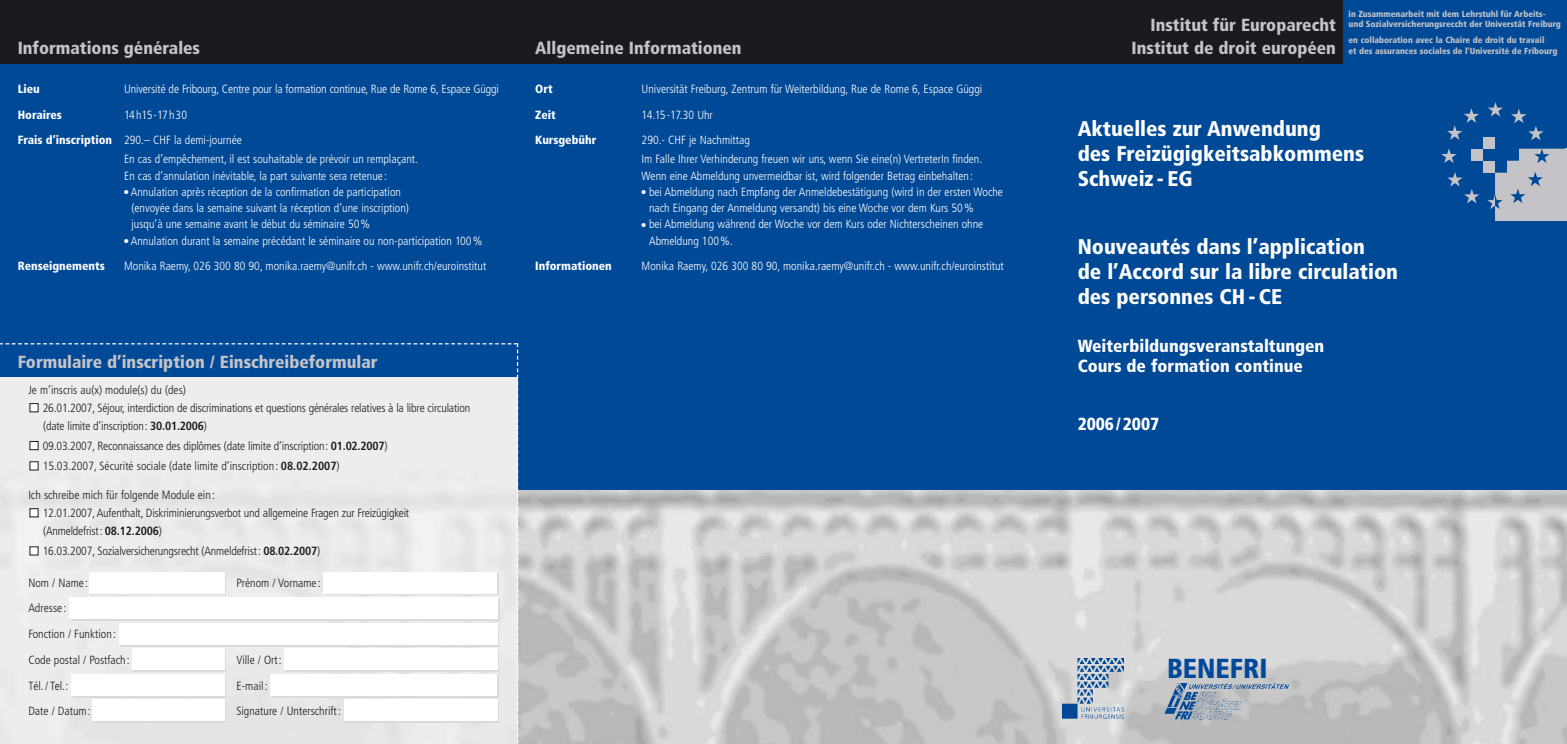
<style>
.page{position:relative;width:1567px;height:744px;background:#fff}
.page>*{position:absolute;margin:0;border:0;box-sizing:border-box;transform-origin:0 0}
.t1{font:900 condensed 27.5px "Frutiger";color:#00499a}
.t2{font:900 condensed 21.25px/25px "Frutiger";color:#fff}
.t3{font:900 condensed 17.5px "Frutiger";color:#c4c4c8}
.t4{font:900 condensed 17.5px/20px "Frutiger";color:#fff}
.t5{font:300 condensed 11.88px/16.2px "Frutiger";color:#fff}
.t6{font:300 condensed 11.88px/17.6px "Frutiger";letter-spacing:-.015em;color:#1b1b1f}
.t7{font:900 condensed 11.88px "Frutiger";color:#fff}
.t8{font:300 condensed 11.88px "Frutiger";letter-spacing:-.025em;color:#fff}
.t9{font:900 condensed 8.75px/10.6px "Frutiger";color:#c4c4c8}
.s1{font-weight:900}
.s2{font-weight:700}
</style>
<div class="page">
<img style="left:518px;top:489px;width:1048px;height:255px">
<div style="left:0;top:0;width:1566px;height:489px;background:#004997"></div>
<div style="left:0;top:0;width:1342px;height:64px;background:#1b1b1f"></div>
<svg style="left:1487px;top:149px;width:78px;height:72px"></svg>
<svg style="left:1447px;top:108px;width:31px;height:32px"></svg>
<svg style="left:1488px;top:102px;width:14px;height:15px"></svg>
<svg style="left:1447px;top:172px;width:32px;height:31px"></svg>
<svg style="left:1441px;top:148px;width:15px;height:15px"></svg>
<div style="left:1470px;top:149px;width:12px;height:12px;background:#c4c4c8"></div>
<div style="left:1482px;top:137px;width:12px;height:12px;background:#c4c4c8"></div>
<div style="left:1482px;top:161px;width:12px;height:12px;background:#c4c4c8"></div>
<svg style="left:1511px;top:109px;width:32px;height:31px"></svg>
<hr style="left:1565px;top:149px;width:1px;height:72px;background:#c4c4c8">
<svg style="left:0;top:343px;width:518px;height:401px;background:#d1d9e1"></svg>
<div style="left:30px;top:547px;width:8px;height:8px;background:#fff"></div>
<div style="left:30px;top:509px;width:8px;height:8px;background:#fff"></div>
<div style="left:30px;top:508px;width:8px;height:9px;border:1px solid #1b1b1f"></div>
<div style="left:30px;top:462px;width:8px;height:8px;background:#fff"></div>
<div style="left:30px;top:441px;width:8px;height:9px;background:#fff"></div>
<div style="left:30px;top:441px;width:8px;height:9px;border:1px solid #1b1b1f"></div>
<div style="left:30px;top:404px;width:8px;height:8px;background:#fff"></div>
<div style="left:30px;top:403px;width:8px;height:9px;border:1px solid #1b1b1f"></div>
<svg style="left:325px;top:574px;width:174px;height:21px"></svg>
<div style="left:91px;top:574px;width:135px;height:21px;background:#fff"></div>
<div style="left:71px;top:599px;width:428px;height:22px;background:#d9dadc"></div>
<div style="left:94px;top:701px;width:132px;height:21px;background:#fff"></div>
<div style="left:345px;top:701px;width:154px;height:21px;background:#fff"></div>
<div style="left:323px;top:572px;width:174px;height:21px;background:#fff"></div>
<div style="left:89px;top:572px;width:135px;height:21px;background:#fff"></div>
<div style="left:69px;top:598px;width:428px;height:21px;background:#fff"></div>
<div style="left:120px;top:625px;width:379px;height:21px;background:#fff"></div>
<div style="left:119px;top:623px;width:378px;height:21px;background:#fff"></div>
<svg style="left:133px;top:651px;width:93px;height:21px"></svg>
<div style="left:286px;top:651px;width:213px;height:21px;background:#d9dadc"></div>
<div style="left:73px;top:676px;width:153px;height:21px;background:#fff"></div>
<svg style="left:272px;top:676px;width:227px;height:21px"></svg>
<div style="left:93px;top:699px;width:131px;height:22px;background:#fff"></div>
<div style="left:344px;top:699px;width:153px;height:22px;background:#fff"></div>
<div style="left:132px;top:649px;width:92px;height:21px;background:#fff"></div>
<div style="left:284px;top:649px;width:213px;height:21px;background:#fff"></div>
<div style="left:71px;top:674px;width:153px;height:21px;background:#fff"></div>
<div style="left:270px;top:674px;width:227px;height:21px;background:#fff"></div>
<img style="left:1162px;top:683px;width:126px;height:36px">
<img style="left:1062px;top:658px;width:61px;height:61px">
<p class="t9" style="left:1348px;top:9px;width:214px">in Zusammenarbeit mit dem Lehrstuhl für Arbeits&shy;und Sozialversicherungsreccht der Universtät Freiburg</p>
<p class="t9" style="left:1348px;top:35px;width:197px">en collaboration avec la Chaire de droit du travail</p>
<h3 class="t3" style="left:1150px;top:18px;width:187px">Institut für Europarecht</h3>
<h3 class="t3" style="left:535px;top:40px;width:208px">Allgemeine Informationen</h3>
<h3 class="t3" style="left:1131px;top:40px;width:206px">Institut de droit européen</h3>
<p class="t7" style="left:535px;top:85px;width:19px">Ort</p>
<p class="t5" style="left:641px;top:82px;width:342px">Universität Freiburg, Zentrum für Weiterbildung, Rue de Rome 6, Espace Güggi</p>
<p class="t7" style="left:535px;top:110px;width:22px">Zeit</p>
<p class="t8" style="left:641px;top:110px;width:73px">14.15-17.30 Uhr</p>
<p class="t7" style="left:535px;top:135px;width:63px">Kursgebühr</p>
<p class="t5" style="left:641px;top:131px;width:342px;line-height:19.8px">290.- CHF je Nachmittag<br>Im Falle Ihrer Verhinderung freuen wir uns, wenn Sie eine(n) VertreterIn finden.</p>
<p class="t5" style="left:641px;top:168px;width:333px">Wenn eine Abmeldung unvermeidbar ist, wird folgender Betrag einbehalten:</p>
<p class="t5" style="left:649px;top:185px;width:355px;text-indent:-7px">● bei Abmeldung nach Empfang der Anmeldebestätigung (wird in der ersten Woche nach Eingang der Anmeldung versandt) bis eine Woche vor dem Kurs 50%</p>
<p class="t5" style="left:649px;top:217px;width:336px;text-indent:-7px">● bei Abmeldung während der Woche vor dem Kurs oder Nichterscheinen ohne<br>Abmeldung 100%.</p>
<p class="t7" style="left:535px;top:261px;width:78px">Informationen</p>
<p class="t5" style="left:641px;top:258px;width:364px">Monika Raemy, 026 300 80 90, monika.raemy@unifr.ch - www.unifr.ch/euroinstitut</p>
<h3 class="t3" style="left:18px;top:40px;width:184px">Informations générales</h3>
<p class="t9" style="left:1348px;top:46px;width:210px">et des assurances sociales de l’Université de Fribourg</p>
<p class="t7" style="left:18px;top:85px;width:23px">Lieu</p>
<p class="t5" style="left:124px;top:82px;width:376px">Université de Fribourg, Centre pour la formation continue, Rue de Rome 6, Espace Güggi</p>
<p class="t7" style="left:18px;top:110px;width:46px">Horaires</p>
<p class="t5" style="left:18px;top:103px;width:226px;line-height:25.1px;text-indent:106px">14h15-17h30<br><span class="s1">Frais d’inscription</span> 290.– CHF la demi-journée</p>
<p class="t5" style="left:124px;top:152px;width:295px">En cas d’empêchement, il est souhaitable de prévoir un remplaçant.<br>En cas d’annulation inévitable, la part suivante sera retenue:</p>
<p class="t5" style="left:131px;top:185px;width:279px;text-indent:-7px">● Annulation après réception de la confirmation de participation (envoyée dans la semaine suivant la réception d’une inscription) jusqu’à une semaine avant le début du séminaire 50%</p>
<p class="t5" style="left:124px;top:233px;width:360px">● Annulation durant la semaine précédant le séminaire ou non-participation 100%</p>
<p class="t7" style="left:18px;top:261px;width:89px">Renseignements</p>
<p class="t5" style="left:124px;top:258px;width:364px">Monika Raemy, 026 300 80 90, monika.raemy@unifr.ch - www.unifr.ch/euroinstitut</p>
<h2 class="t2" style="left:1077px;top:118px;width:288px">Aktuelles zur Anwendung<br>des Freizügigkeitsabkommens<br>Schweiz - EG</h2>
<h2 class="t2" style="left:1077px;top:236px;width:322px">Nouveautés dans l’application<br>de l’Accord sur la libre circulation des personnes CH - CE</h2>
<h3 class="t4" style="left:1077px;top:338px;width:248px">Weiterbildungsveranstaltungen<br>Cours de formation continue</h3>
<h3 class="t3" style="left:18px;top:354px;width:361px">Formulaire d’inscription / Einschreibeformular</h3>
<p class="t6" style="left:43px;top:382px;width:429px;text-indent:-14px">Je m’inscris au(x) module(s) du (des)<br>26.01.2007, Séjour, interdiction de discriminations et questions générales relatives à la libre circulation (date limite d’inscription: <span class="s2">30.01.2006</span>)</p>
<p class="t6" style="left:43px;top:436px;width:346px;line-height:20.4px">09.03.2007, Reconnaissance des diplômes (date limite d’inscription: <span class="s2">01.02.2007</span>)<br>15.03.2007, Sécurité sociale (date limite d’inscription: <span class="s2">08.02.2007</span>)</p>
<p class="t6" style="left:43px;top:487px;width:368px;text-indent:-14px">Ich schreibe mich für folgende Module ein:<br>12.01.2007, Aufenthalt, Diskriminierungsverbot und allgemeine Fragen zur Freizügigkeit (Anmeldefrist: <span class="s2">08.12.2006</span>)</p>
<p class="t6" style="left:43px;top:543px;width:279px">16.03.2007, Sozialversicherungsrecht (Anmeldefrist: <span class="s2">08.02.2007</span>)</p>
<p class="t6" style="left:28px;top:575px;width:61px">Nom / Name:</p>
<p class="t6" style="left:236px;top:575px;width:86px">Prénom / Vorname:</p>
<p class="t6" style="left:28px;top:596px;width:103px;line-height:25.8px">Adresse:<br>Fonction / Funktion:<br>Code postal / Postfach:</p>
<h3 class="t4" style="left:1077px;top:415px;width:83px">2006/2007</h3>
<p class="t6" style="left:236px;top:652px;width:47px">Ville / Ort:</p>
<h1 class="t1" style="left:1167px;top:657px;width:102px">BENEFRI</h1>
<p class="t6" style="left:28px;top:677px;width:42px">Tél. / Tel.:</p>
<p class="t6" style="left:236px;top:677px;width:33px">E-mail:</p>
<p class="t6" style="left:28px;top:703px;width:64px">Date / Datum:</p>
<p class="t6" style="left:236px;top:703px;width:106px">Signature / Unterschrift:</p>
</div>
